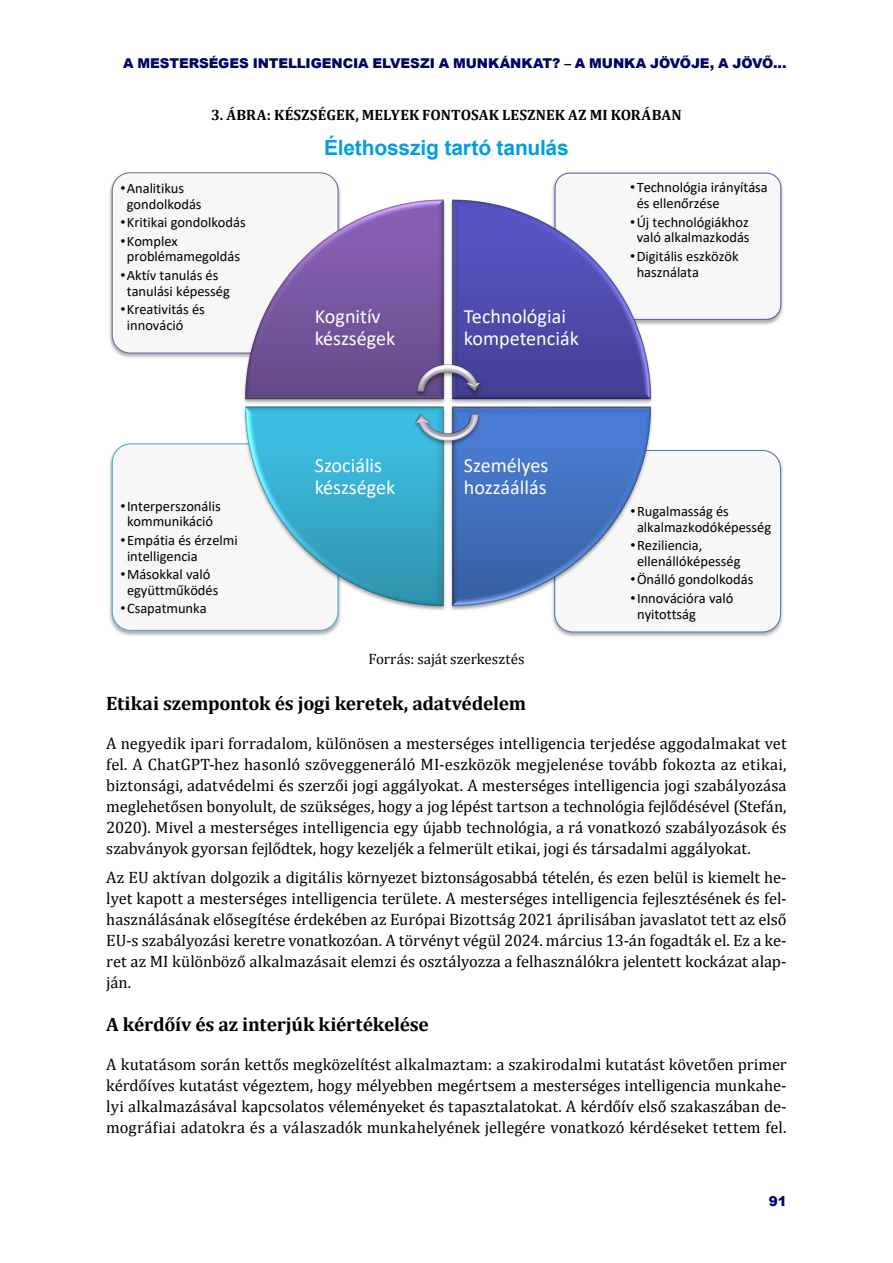
<style>
.page{position:relative;width:893px;height:1263px;background:#fff}
.page>*{position:absolute;margin:0;border:0;box-sizing:border-box;transform-origin:0 0}
.Főszöveg{font:700 21px "Arial";letter-spacing:-.01em;color:#009ee3}
.t1{font:20.1px/22.4px "Calibri";color:#fff}
.Alcím_1{font:700 19.5px "Cambria";letter-spacing:-.015em;color:#000}
.Főszöveg-2{font:16.5px/21px "Cambria";color:#000;text-align:justify}
.t2{font:700 15px "Cambria";letter-spacing:.005em;color:#000}
.FORRÁS{font:15px "Cambria";color:#000}
.t3{font:14.4px/15.8px "Calibri";color:#000}
.t4{font:900 13.5px "Arial";letter-spacing:-.01em;color:#006}
.s1{font-family:"Arial"}
</style>
<div class="page">
<img style="left:618px;top:495px;width:165px;height:142px">
<div style="left:555px;top:450px;width:225px;height:182px;background:#f7f7f7;border-radius:18px"></div>
<div style="left:554px;top:450px;width:227px;height:182px;border:1px solid #537aba;border-radius:18px"></div>
<img style="left:109px;top:445px;width:232px;height:191px">
<img style="left:109px;top:490px;width:145px;height:143px">
<div style="left:112px;top:444px;width:226px;height:186px;background:#f7f7f7;border-radius:19px"></div>
<div style="left:112px;top:443px;width:227px;height:188px;border:1px solid #4bacc6;border-radius:19px"></div>
<img style="left:552px;top:172px;width:231px;height:153px">
<img style="left:617px;top:172px;width:166px;height:125px">
<div style="left:555px;top:173px;width:226px;height:146px;background:#f7f7f7;border-radius:15px"></div>
<div style="left:554px;top:173px;width:227px;height:147px;border:1px solid #5f5bae;border-radius:15px"></div>
<img style="left:109px;top:172px;width:17px;height:178px">
<div style="left:112px;top:173px;width:226px;height:180px;background:#f7f7f7;border-radius:18px"></div>
<div style="left:112px;top:172px;width:227px;height:182px;border:1px solid #8064a2;border-radius:18px"></div>
<img style="left:240px;top:197px;width:206px;height:417px">
<img style="left:450px;top:197px;width:206px;height:417px">
<img style="left:412px;top:363px;width:74px;height:37px">
<img style="left:411px;top:412px;width:73px;height:36px">
<p class="t4" style="left:123px;top:53px;width:665px">A MESTERSÉGES INTELLIGENCIA ELVESZI A MUNKÁNKAT? – A MUNKA JÖVŐJE, A JÖVŐ...</p>
<p class="t2" style="left:211px;top:106px;width:472px">3. ÁBRA: KÉSZSÉGEK, MELYEK FONTOSAK LESZNEK AZ MI KORÁBAN</p>
<p class="Főszöveg" style="left:324px;top:134px;width:246px">Élethosszig tartó tanulás</p>
<p class="t3" style="left:127px;top:180px;width:76px;text-indent:-6px"><span class="s1">•</span>Analitikus gondolkodás</p>
<p class="t3" style="left:120px;top:214px;width:127px"><span class="s1">•</span>Kritikai gondolkodás</p>
<p class="t3" style="left:127px;top:233px;width:115px;text-indent:-6px"><span class="s1">•</span>Komplex problémamegoldás</p>
<p class="t3" style="left:127px;top:267px;width:105px;text-indent:-6px"><span class="s1">•</span>Aktív tanulás és tanulási képesség</p>
<p class="t3" style="left:127px;top:301px;width:80px;text-indent:-6px"><span class="s1">•</span>Kreativitás és innováció</p>
<p class="t1" style="left:315px;top:305px;width:82px">Kognitív készségek</p>
<p class="t1" style="left:464px;top:305px;width:116px">Technológiai kompetenciák</p>
<p class="t3" style="left:121px;top:497px;width:102px;text-align:center"><span class="s1">•</span>Interperszonális kommunikáció</p>
<p class="t3" style="left:127px;top:532px;width:112px;text-indent:-6px"><span class="s1">•</span>Empátia és érzelmi intelligencia</p>
<p class="t3" style="left:121px;top:566px;width:99px;text-align:center"><span class="s1">•</span>Másokkal való együttműködés</p>
<p class="t3" style="left:121px;top:600px;width:88px"><span class="s1">•</span>Csapatmunka</p>
<p class="t1" style="left:315px;top:454px;width:82px">Szociális készségek</p>
<p class="t1" style="left:464px;top:454px;width:86px">Személyes hozzáállás</p>
<p class="t3" style="left:637px;top:179px;width:133px;text-indent:-6px"><span class="s1">•</span>Technológia irányítása és ellenőrzése</p>
<p class="t3" style="left:630px;top:213px;width:121px;text-align:center"><span class="s1">•</span>Új technológiákhoz való alkalmazkodás</p>
<p class="t3" style="left:637px;top:248px;width:104px;text-indent:-6px"><span class="s1">•</span>Digitális eszközök használata</p>
<p class="t3" style="left:637px;top:503px;width:136px;text-indent:-6px"><span class="s1">•</span>Rugalmasság és alkalmazkodóképesség</p>
<p class="t3" style="left:637px;top:537px;width:105px;text-indent:-6px"><span class="s1">•</span>Reziliencia, ellenállóképesség</p>
<p class="t3" style="left:631px;top:571px;width:124px"><span class="s1">•</span>Önálló gondolkodás</p>
<p class="t3" style="left:637px;top:590px;width:98px;text-indent:-6px"><span class="s1">•</span>Innovációra való nyitottság</p>
<p class="FORRÁS" style="left:368px;top:650px;width:158px">Forrás: saját szerkesztés</p>
<p class="Alcím_1" style="left:106px;top:691px;width:421px">Etikai szempontok és jogi keretek, adatvédelem</p>
<p class="Főszöveg-2" style="left:106px;top:733px;width:682px">A negyedik ipari forradalom, különösen a mesterséges intelligencia terjedése aggodalmakat vet fel. A ChatGPT-hez hasonló szöveggeneráló MI-eszközök megjelenése tovább fokozta az etikai, biztonsági, adatvédelmi és szerzői jogi aggályokat. A mesterséges intelligencia jogi szabályozása meglehetősen bonyolult, de szükséges, hogy a jog lépést tartson a technológia fejlődésével (Stefán, 2020). Mivel a mesterséges intelligencia egy újabb technológia, a rá vonatkozó szabályozások és szabványok gyorsan fejlődtek, hogy kezeljék a felmerült etikai, jogi és társadalmi aggályokat.</p>
<p class="Főszöveg-2" style="left:106px;top:867px;width:682px">Az EU aktívan dolgozik a digitális környezet biztonságosabbá tételén, és ezen belül is kiemelt he&shy;lyet kapott a mesterséges intelligencia területe. A mesterséges intelligencia fejlesztésének és fel&shy;használásának elősegítése érdekében az Európai Bizottság 2021 áprilisában javaslatot tett az első EU-s szabályozási keretre vonatkozóan. A törvényt végül 2024. március 13-án fogadták el. Ez a ke&shy;ret az MI különböző alkalmazásait elemzi és osztályozza a felhasználókra jelentett kockázat alap&shy;ján.</p>
<p class="Alcím_1" style="left:106px;top:1012px;width:324px">A kérdőív és az interjúk kiértékelése</p>
<p class="Főszöveg-2" style="left:106px;top:1053px;width:682px">A kutatásom során kettős megközelítést alkalmaztam: a szakirodalmi kutatást követően primer kérdőíves kutatást végeztem, hogy mélyebben megértsem a mesterséges intelligencia munkahe&shy;lyi alkalmazásával kapcsolatos véleményeket és tapasztalatokat. A kérdőív első szakaszában de&shy;mográfiai adatokra és a válaszadók munkahelyének jellegére vonatkozó kérdéseket tettem fel.</p>
<p class="t4" style="left:769px;top:1191px;width:20px">91</p>
</div>
